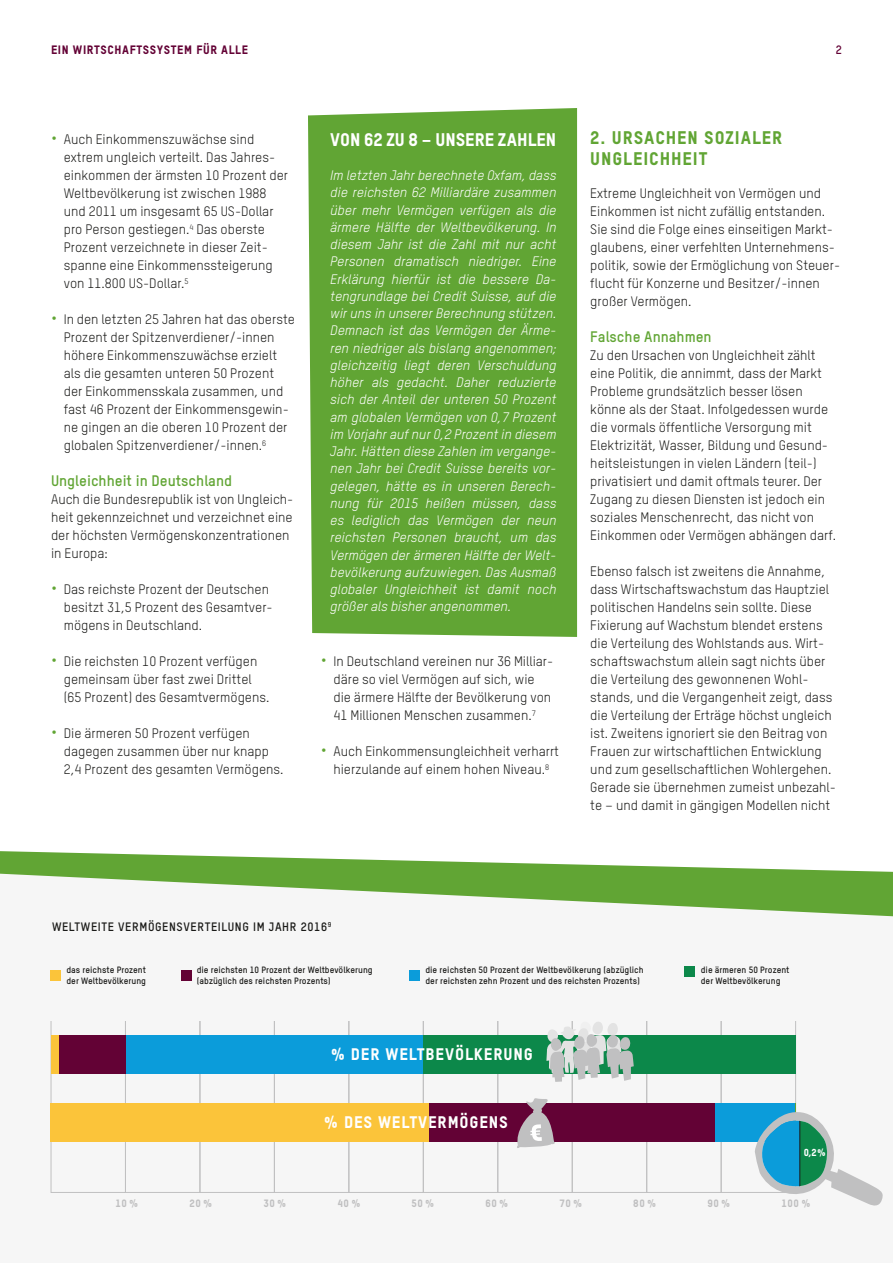
<style>
.page{position:relative;width:893px;height:1263px;background:#fff}
.page>*{position:absolute;margin:0;border:0;box-sizing:border-box;transform-origin:0 0}
.t1{font:18px/20.5px "Oxfam TSTARPRO Headline";letter-spacing:.05em;color:#61a534}
.t2{font:18px "Oxfam TSTARPRO Headline";color:#fff}
.t3{font:16.5px "Oxfam TSTARPRO Headline";letter-spacing:.05em;color:#fff}
.t4{font:700 15px "Oxfam TSTARPRO";color:#61a534}
.t5{font:13.5px/18px "Oxfam TSTARPRO";color:#1a1a18}
.t6{font:italic 13.5px/17.2px "Oxfam TSTARPRO";color:#fff;text-align:justify}
.t7{font:13.2px "Oxfam TSTARPRO";color:#1a1a18}
.t8{font:700 12px "Oxfam TSTARPRO";letter-spacing:.05em;color:#1a1a18}
.t9{font:12px "Oxfam TSTARPRO Headline";letter-spacing:.05em;color:#630235}
.t10{font:700 12px "Oxfam TSTARPRO";color:#630235}
.t11{font:10.5px "Oxfam TSTARPRO Headline";letter-spacing:.05em;color:#c0c0c1}
.t12{font:10.05px "Oxfam TSTARPRO Headline";color:#fff}
.t13{font:700 9px/10.5px "Oxfam TSTARPRO";color:#1a1a18}
.s1{font-size:16.5px;color:#61a534}
.s2{font-size:13.5px}
</style>
<div class="page">
<div style="left:308px;top:108px;width:269px;height:529px;background:#61a534"></div>
<svg style="left:0;top:851px;width:893px;height:23px;fill:#61a534"></svg>
<svg style="left:6px;top:874px;width:887px;height:319px;fill:#f6f6f6"></svg>
<div style="left:51px;top:963px;width:75px;height:230px;border:1px solid #c0c0c1"></div>
<div style="left:125px;top:963px;width:75px;height:230px;border:1px solid #c0c0c1"></div>
<div style="left:200px;top:963px;width:75px;height:230px;border:1px solid #c0c0c1"></div>
<div style="left:274px;top:963px;width:75px;height:230px;border:1px solid #c0c0c1"></div>
<div style="left:572px;top:963px;width:75px;height:230px;border:1px solid #c0c0c1"></div>
<div style="left:348px;top:963px;width:76px;height:230px;border:1px solid #c0c0c1"></div>
<div style="left:646px;top:963px;width:75px;height:230px;border:1px solid #c0c0c1"></div>
<div style="left:423px;top:963px;width:75px;height:230px;border:1px solid #c0c0c1"></div>
<div style="left:721px;top:963px;width:75px;height:230px;border:1px solid #c0c0c1"></div>
<div style="left:50px;top:955px;width:803px;height:65px;background:#f6f6f6"></div>
<hr style="left:795px;top:1103px;width:1px;height:39px;background:#61a534">
<div style="left:715px;top:1103px;width:80px;height:39px;background:#0b9cda"></div>
<div style="left:429px;top:1103px;width:286px;height:39px;background:#630235"></div>
<div style="left:51px;top:1103px;width:378px;height:39px;background:#fbc43a"></div>
<svg style="left:515px;top:1097px;width:41px;height:52px"></svg>
<div style="left:423px;top:1035px;width:373px;height:38px;background:#0c884a"></div>
<div style="left:125px;top:1035px;width:298px;height:38px;background:#0b9cda"></div>
<div style="left:58px;top:1035px;width:67px;height:38px;background:#630235"></div>
<div style="left:51px;top:1035px;width:7px;height:38px;background:#fbc43a"></div>
<svg style="left:546px;top:1021px;width:88px;height:61px"></svg>
<svg style="left:755px;top:1107px;width:129px;height:99px"></svg>
<svg style="left:800px;top:1121px;width:28px;height:66px;background:#3f986c"></svg>
<svg style="left:761px;top:1121px;width:38px;height:66px;fill:#0b9cda"></svg>
<hr style="left:799px;top:1121px;width:1px;height:66px;background:#1a1a18">
<div style="left:50px;top:970px;width:11px;height:11px;background:#fbc43a"></div>
<div style="left:181px;top:970px;width:11px;height:11px;background:#630235"></div>
<div style="left:409px;top:970px;width:11px;height:11px;background:#0b9cda"></div>
<div style="left:684px;top:966px;width:10px;height:11px;background:#0c884a"></div>
<p class="t9" style="left:51px;top:41px;width:199px">EIN WIRTSCHAFTSSYSTEM FÜR ALLE</p>
<p class="t10" style="left:836px;top:41px;width:8px">2</p>
<p class="t5" style="left:64px;top:129px;width:226px;text-indent:-13px"><span class="s1">•</span> Auch Einkommenszuwächse sind extrem ungleich verteilt. Das Jahres&shy;einkommen der ärmsten 10 Prozent der Weltbevölkerung ist zwischen 1988 und 2011 um insgesamt 65 US-Dollar pro Person gestiegen.<sup>4</sup> Das oberste Prozent verzeichnete in dieser Zeit&shy;spanne eine Einkommenssteigerung von 11.800 US-Dollar.<sup>5</sup></p>
<p class="t5" style="left:64px;top:309px;width:233px;text-indent:-13px"><span class="s1">•</span> In den letzten 25 Jahren hat das oberste Prozent der Spitzenverdiener/-innen höhere Einkommenszuwächse erzielt als die gesamten unteren 50 Prozent der Einkommensskala zusammen, und fast 46 Prozent der Einkommensgewin&shy;ne gingen an die oberen 10 Prozent der globalen Spitzenverdiener/-innen.<sup>6</sup></p>
<p class="t4" style="left:51px;top:469px;width:183px">Ungleichheit in Deutschland</p>
<p class="t5" style="left:51px;top:489px;width:244px">Auch die Bundesrepublik ist von Ungleich&shy;heit gekennzeichnet und verzeichnet eine der höchsten Vermögenskonzentrationen in Europa:</p>
<p class="t5" style="left:64px;top:579px;width:210px;text-indent:-13px"><span class="s1">•</span> Das reichste Prozent der Deutschen besitzt 31,5 Prozent des Gesamtver&shy;mögens in Deutschland.</p>
<p class="t5" style="left:64px;top:651px;width:207px;text-indent:-13px"><span class="s1">•</span> Die reichsten 10 Prozent verfügen gemeinsam über fast zwei Drittel (65 Prozent) des Gesamtvermögens.</p>
<p class="t5" style="left:64px;top:723px;width:221px;text-indent:-13px"><span class="s1">•</span> Die ärmeren 50 Prozent verfügen dagegen zusammen über nur knapp<br>2,4 Prozent des gesamten Vermögens.</p>
<h1 class="t2" style="left:330px;top:126px;width:228px">VON 62 ZU 8 – UNSERE ZAHLEN</h1>
<p class="t6" style="left:330px;top:166px;width:228px">Im letzten Jahr berechnete Oxfam, dass die reichsten 62 Milliardäre zusammen über mehr Vermögen verfügen als die ärmere Hälfte der Weltbevölkerung. In diesem Jahr ist die Zahl mit nur acht Personen dramatisch niedriger. Eine Erklärung hierfür ist die bessere Da&shy;tengrundlage bei Credit Suisse, auf die wir uns in unserer Berechnung stützen.<br>Demnach ist das Vermögen der Ärme&shy;ren niedriger als bislang angenommen; gleichzeitig liegt deren Verschuldung höher als gedacht. Daher reduzierte sich der Anteil der unteren 50 Prozent am globalen Vermögen von 0,7 Prozent im Vorjahr auf nur 0,2 Prozent in diesem Jahr. Hätten diese Zahlen im vergange&shy;nen Jahr bei Credit Suisse bereits vor&shy;gelegen, hätte es in unseren Berech&shy;nung für 2015 heißen müssen, dass es lediglich das Vermögen der neun reichsten Personen braucht, um das Vermögen der ärmeren Hälfte der Welt&shy;bevölkerung aufzuwiegen. Das Ausmaß globaler Ungleichheit ist damit noch größer als bisher angenommen.</p>
<p class="t5" style="left:333px;top:651px;width:221px;text-indent:-13px"><span class="s1">•</span> In Deutschland vereinen nur 36 Milliar&shy;däre so viel Vermögen auf sich, wie die ärmere Hälfte der Bevölkerung von 41 Millionen Menschen zusammen.<sup>7</sup></p>
<p class="t5" style="left:321px;top:741px;width:240px;text-align:center"><span class="s1">•</span> Auch Einkommensungleichheit verharrt hierzulande auf einem hohen Niveau.<sup>8</sup></p>
<h1 class="t1" style="left:590px;top:126px;width:193px">2. URSACHEN SOZIALER<br>UNGLEICHHEIT</h1>
<p class="t5" style="left:590px;top:183px;width:251px">Extreme Ungleichheit von Vermögen und Einkommen ist nicht zufällig entstanden.<br>Sie sind die Folge eines einseitigen Markt&shy;glaubens, einer verfehlten Unternehmens&shy;politik, sowie der Ermöglichung von Steuer&shy;flucht für Konzerne und Besitzer/-innen großer Vermögen.</p>
<p class="t4" style="left:590px;top:325px;width:123px">Falsche Annahmen</p>
<p class="t5" style="left:590px;top:345px;width:247px">Zu den Ursachen von Ungleichheit zählt eine Politik, die annimmt, dass der Markt Probleme grundsätzlich besser lösen könne als der Staat. Infolgedessen wurde die vormals öffentliche Versorgung mit Elektrizität, Wasser, Bildung und Gesund&shy;heitsleistungen in vielen Ländern (teil-) privatisiert und damit oftmals teurer. Der Zugang zu diesen Diensten ist jedoch ein soziales Menschenrecht, das nicht von Einkommen oder Vermögen abhängen darf.</p>
<p class="t5" style="left:590px;top:561px;width:247px">Ebenso falsch ist zweitens die Annahme, dass Wirtschaftswachstum das Hauptziel politischen Handelns sein sollte. Diese Fixierung auf Wachstum blendet erstens die Verteilung des Wohlstands aus. Wirt&shy;schaftswachstum allein sagt nichts über die Verteilung des gewonnenen Wohl&shy;stands, und die Vergangenheit zeigt, dass die Verteilung der Erträge höchst ungleich ist. Zweitens ignoriert sie den Beitrag von Frauen zur wirtschaftlichen Entwicklung und zum gesellschaftlichen Wohlergehen.<br>Gerade sie übernehmen zumeist unbezahl-</p>
<p class="t7" style="left:590px;top:796px;width:242px"><span class="s2">te – und</span> damit in gängigen Modellen nicht</p>
<p class="t8" style="left:52px;top:917px;width:281px">WELTWEITE VERMÖGENSVERTEILUNG IM JAHR 2016<sup>9</sup></p>
<p class="t13" style="left:66px;top:964px;width:81px">das reichste Prozent der Weltbevölkerung</p>
<p class="t13" style="left:197px;top:964px;width:177px">die reichsten 10 Prozent der Weltbevölkerung (abzüglich des reichsten Prozents)</p>
<p class="t13" style="left:425px;top:964px;width:220px">die reichsten 50 Prozent der Weltbevölkerung (abzüglich der reichsten zehn Prozent und des reichsten Prozents)</p>
<p class="t13" style="left:701px;top:964px;width:90px">die ärmeren 50 Prozent der Weltbevölkerung</p>
<p class="t3" style="left:331px;top:1042px;width:204px">% DER WELTBEVÖLKERUNG</p>
<p class="t3" style="left:324px;top:1109px;width:186px">% DES WELTVERMÖGENS</p>
<p class="t12" style="left:804px;top:1145px;width:24px">0,2%</p>
<p class="t11" style="left:115px;top:1196px;width:25px">10%</p>
<p class="t11" style="left:189px;top:1196px;width:24px">20%</p>
<p class="t11" style="left:263px;top:1196px;width:25px">30%</p>
<p class="t11" style="left:337px;top:1196px;width:25px">40%</p>
<p class="t11" style="left:411px;top:1196px;width:24px">50%</p>
<p class="t11" style="left:485px;top:1196px;width:25px">60%</p>
<p class="t11" style="left:559px;top:1196px;width:24px">70%</p>
<p class="t11" style="left:633px;top:1196px;width:25px">80%</p>
<p class="t11" style="left:707px;top:1196px;width:25px">90%</p>
<p class="t11" style="left:781px;top:1196px;width:31px">100 %</p>
</div>
